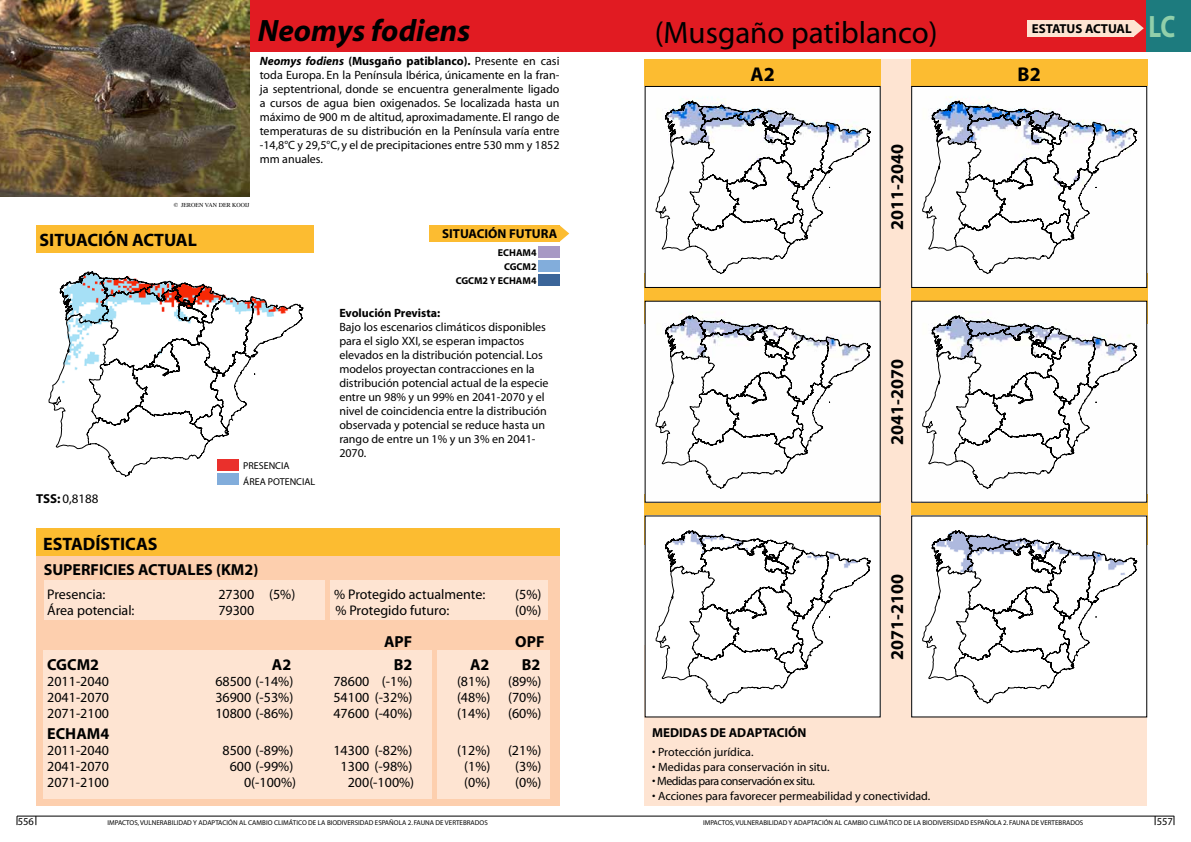
<style>
.page{position:relative;width:1191px;height:842px;background:#fff}
.page>*{position:absolute;margin:0;border:0;box-sizing:border-box;transform-origin:0 0}
.t1{font:31px "Myriad";color:#000}
.t2{font:italic 700 31px "Myriad";color:#000}
.t3{font:700 31px "Myriad";color:#91cfaa;scale:.81 1}
.t4{font:700 20px "Myriad";color:#000}
.t5{font:700 18px "Myriad";color:#000}
.t6{font:700 16px "Myriad";color:#000}
.t7{font:14px "Myriad";color:#000}
.t8{font:700 13px "Myriad";color:#000}
.t9{font:13px "Myriad";color:#000}
.t10{font:12px/14px "Myriad";color:#000;text-align:justify}
.t11{font:12px "Myriad";letter-spacing:-.04em;color:#000}
.t12{font:700 12px "Myriad";color:#000}
.t13{font:10.5px "Myriad";color:#000}
.t14{font:700 10px/13.7px "Myriad";color:#000}
.t15{font:10px/15.6px "Myriad";color:#000}
.t16{font:7px "Myriad";color:#000}
.t17{font:6px "Times";color:#000}
.s1{font-weight:700;font-style:italic}
.s2{font-weight:700}
</style>
<div class="page">
<hr style="left:17px;top:816px;width:1157px;height:1px;background:#000">
<div style="left:865px;top:60px;width:70px;height:669px;background:#fee4d2"></div>
<div style="left:644px;top:646px;width:502px;height:160px;background:#fee4d2"></div>
<div style="left:149px;top:0;width:997px;height:51px;background:#e11b22"></div>
<div style="left:1027px;top:20px;width:106px;height:17px;background:#fee4d2"></div>
<svg style="left:1133px;top:20px;width:10px;height:17px"></svg>
<div style="left:1146px;top:0;width:45px;height:51px;background:#1d7b7e"></div>
<svg style="left:644px;top:273px;width:236px;height:51px;background:#e9b440"></svg>
<svg style="left:644px;top:494px;width:236px;height:50px;background:#daac46"></svg>
<div style="left:644px;top:60px;width:236px;height:26px;background:#fcbc31"></div>
<svg style="left:911px;top:273px;width:236px;height:51px;background:#e8b340"></svg>
<svg style="left:911px;top:494px;width:236px;height:50px;background:#d9ab46"></svg>
<div style="left:911px;top:60px;width:236px;height:26px;background:#fcbc31"></div>
<img style="left:646px;top:303px;width:232px;height:198px">
<svg style="left:656px;top:315px;width:215px;height:174px"></svg>
<div style="left:646px;top:517px;width:232px;height:198px;background:#fff"></div>
<svg style="left:656px;top:530px;width:215px;height:173px"></svg>
<img style="left:646px;top:88px;width:232px;height:198px">
<div style="left:644px;top:86px;width:236px;height:202px;border:1px solid #000"></div>
<svg style="left:656px;top:101px;width:215px;height:173px"></svg>
<img style="left:913px;top:303px;width:232px;height:198px">
<svg style="left:922px;top:315px;width:216px;height:174px"></svg>
<div style="left:913px;top:517px;width:232px;height:198px;background:#fff"></div>
<svg style="left:922px;top:530px;width:216px;height:173px"></svg>
<img style="left:913px;top:88px;width:232px;height:198px">
<div style="left:911px;top:86px;width:236px;height:202px;border:1px solid #000"></div>
<svg style="left:922px;top:101px;width:216px;height:173px"></svg>
<svg style="left:60px;top:271px;width:244px;height:206px"></svg>
<svg style="left:49px;top:315px;width:40px;height:134px"></svg>
<div style="left:36px;top:225px;width:277px;height:27px;background:#fcbc31"></div>
<div style="left:429px;top:225px;width:130px;height:17px;background:#fcbc31"></div>
<div style="left:538px;top:246px;width:21px;height:12px;background:#a799c4"></div>
<div style="left:538px;top:260px;width:21px;height:12px;background:#82addb"></div>
<div style="left:538px;top:274px;width:21px;height:12px;background:#3b6599"></div>
<svg style="left:559px;top:225px;width:10px;height:17px"></svg>
<div style="left:218px;top:460px;width:21px;height:11px;background:#ea302c"></div>
<div style="left:218px;top:473px;width:21px;height:12px;background:#82addb"></div>
<img style="left:0;top:0;width:249px;height:197px">
<div style="left:36px;top:554px;width:523px;height:252px;background:#fdcfae"></div>
<div style="left:44px;top:580px;width:281px;height:40px;background:#fee4d2"></div>
<div style="left:331px;top:580px;width:217px;height:40px;background:#fee4d2"></div>
<div style="left:36px;top:528px;width:523px;height:27px;background:#fcbc31"></div>
<div style="left:437px;top:650px;width:112px;height:149px;background:#fee4d2"></div>
<div style="left:43px;top:650px;width:388px;height:149px;background:#fee4d2"></div>
<h1 class="t2" style="left:258px;top:15px;width:214px">Neomys fodiens</h1>
<p class="t10" style="left:260px;top:54px;width:301px"><span class="s1">Neomys fodiens</span> <span class="s2">(MUSGAÑO PATIBLANCO).</span> Presente en casi toda Europa. En la Península Ibérica, únicamente en la fran&shy;ja septentrional, donde se encuentra generalmente ligado a cursos de agua bien oxigenados. Se localizada hasta un máximo de 900 m de altitud, aproximadamente. El rango de temperaturas de su distribución en la Península varía entre -14,8°C y 29,5°C, y el de precipitaciones entre 530 mm y 1852 mm anuales.</p>
<p class="t17" style="left:174px;top:199px;width:77px">© JEROEN VAN DER KOOIJ</p>
<h3 class="t5" style="left:40px;top:231px;width:36px">SITUACIÓ</h3>
<h3 class="t5" style="left:116px;top:231px;width:60px">N ACTUAL</h3>
<p class="t8" style="left:442px;top:227px;width:27px">SITUACIÓ</p>
<p class="t8" style="left:497px;top:227px;width:44px">N FUTURA</p>
<p class="t14" style="left:504px;top:246px;width:34px;text-indent:-6px">ECHAM4<br>CGCM</p>
<p class="t14" style="left:531px;top:260px;width:7px">2</p>
<p class="t14" style="left:456px;top:274px;width:8px">CGCM</p>
<p class="t14" style="left:482px;top:274px;width:55px">2 Y ECHAM4</p>
<p class="t12" style="left:339px;top:307px;width:102px">EVOLUCIÓN PREVISTA:</p>
<p class="t10" style="left:339px;top:320px;width:211px;text-align:left">Bajo los escenarios climáticos disponibles para el siglo XXI, se esperan impactos elevados en la distribución potencial. Los modelos proyectan contracciones en la distribución potencial actual de la especie entre un 98% y un 99% en 2041-2070 y el nivel de coincidencia entre la distribución observada y potencial se reduce hasta un rango de entre un 1% y un 3% en 2041- 2070.</p>
<p class="t15" style="left:243px;top:458px;width:13px">presencia área</p>
<p class="t15" style="left:268px;top:474px;width:7px">potencial</p>
<p class="t9" style="left:36px;top:492px;width:64px"><span class="s2">TSS:</span> 0,8188</p>
<h3 class="t5" style="left:43px;top:534px;width:116px">ESTADÍSTICAS</h3>
<h3 class="t6" style="left:44px;top:561px;width:19px">SUPER</h3>
<h3 class="t6" style="left:91px;top:561px;width:16px">FICIE</h3>
<h3 class="t6" style="left:126px;top:561px;width:51px">S ACTUALE</h3>
<h3 class="t6" style="left:204px;top:561px;width:56px">S (KM2)</h3>
<p class="t7" style="left:47px;top:587px;width:60px">Presencia:</p>
<p class="t7" style="left:218px;top:587px;width:78px">27300 (5%)</p>
<p class="t7" style="left:334px;top:587px;width:153px">% Protegido actualmente:</p>
<p class="t7" style="left:515px;top:587px;width:28px">(5%)</p>
<p class="t7" style="left:47px;top:603px;width:89px">Área potencial:</p>
<p class="t7" style="left:218px;top:603px;width:37px">79300</p>
<p class="t7" style="left:335px;top:603px;width:115px">% Protegido futuro:</p>
<p class="t7" style="left:515px;top:603px;width:28px">(0%)</p>
<h3 class="t6" style="left:384px;top:633px;width:25px">APF</h3>
<h3 class="t6" style="left:515px;top:633px;width:29px">OPF</h3>
<h3 class="t6" style="left:47px;top:656px;width:53px">CGCM2</h3>
<h3 class="t6" style="left:272px;top:656px;width:21px">A2</h3>
<h3 class="t6" style="left:394px;top:656px;width:20px">B2</h3>
<h3 class="t6" style="left:470px;top:656px;width:21px">A2</h3>
<h3 class="t6" style="left:522px;top:656px;width:20px">B2</h3>
<p class="t7" style="left:47px;top:674px;width:63px">2011-2040</p>
<p class="t7" style="left:215px;top:674px;width:79px">68500 (-14%)</p>
<p class="t7" style="left:333px;top:674px;width:80px">78600 (-1%)</p>
<p class="t7" style="left:457px;top:674px;width:35px">(81%)</p>
<p class="t7" style="left:508px;top:674px;width:35px">(89%)</p>
<p class="t7" style="left:47px;top:690px;width:63px">2041-2070</p>
<p class="t7" style="left:215px;top:690px;width:79px">36900 (-53%)</p>
<p class="t7" style="left:333px;top:690px;width:80px">54100 (-32%)</p>
<p class="t7" style="left:457px;top:690px;width:35px">(48%)</p>
<p class="t7" style="left:508px;top:690px;width:35px">(70%)</p>
<p class="t7" style="left:47px;top:706px;width:63px">2071-2100</p>
<p class="t7" style="left:215px;top:706px;width:79px">10800 (-86%)</p>
<p class="t7" style="left:333px;top:706px;width:80px">47600 (-40%)</p>
<p class="t7" style="left:457px;top:706px;width:35px">(14%)</p>
<p class="t7" style="left:508px;top:706px;width:35px">(60%)</p>
<h3 class="t6" style="left:47px;top:725px;width:64px">ECHAM4</h3>
<p class="t7" style="left:47px;top:743px;width:63px">2011-2040</p>
<p class="t7" style="left:223px;top:743px;width:72px">8500 (-89%)</p>
<p class="t7" style="left:333px;top:743px;width:80px">14300 (-82%)</p>
<p class="t7" style="left:457px;top:743px;width:35px">(12%)</p>
<p class="t7" style="left:508px;top:743px;width:35px">(21%)</p>
<p class="t7" style="left:47px;top:759px;width:63px">2041-2070</p>
<p class="t7" style="left:230px;top:759px;width:65px">600 (-99%)</p>
<p class="t7" style="left:341px;top:759px;width:73px">1300 (-98%)</p>
<p class="t7" style="left:464px;top:759px;width:28px">(1%)</p>
<p class="t7" style="left:515px;top:759px;width:28px">(3%)</p>
<p class="t7" style="left:47px;top:775px;width:63px">2071-2100</p>
<p class="t7" style="left:244px;top:775px;width:54px">0(-100%)</p>
<p class="t7" style="left:348px;top:775px;width:68px">200(-100%)</p>
<p class="t7" style="left:464px;top:775px;width:28px">(0%)</p>
<p class="t7" style="left:515px;top:775px;width:28px">(0%)</p>
<h1 class="t1" style="left:655px;top:17px;width:284px">(Musgaño patiblanco)</h1>
<h1 class="t3" style="left:1148px;top:10px;width:35px">LC</h1>
<h2 class="t4" style="left:750px;top:64px;width:26px">A2</h2>
<h2 class="t4" style="left:1017px;top:64px;width:25px">B2</h2>
<p class="t8" style="left:1031px;top:22px;width:85px">ESTATUS ACTUAL</p>
<h3 class="t5" style="left:887px;top:230px;width:87px;rotate:-90deg">2011-2040</h3>
<h3 class="t5" style="left:887px;top:445px;width:87px;rotate:-90deg">2041-2070</h3>
<p class="t8" style="left:652px;top:726px;width:154px">MEDIDAS DE ADAPTACIÓN</p>
<h3 class="t5" style="left:887px;top:660px;width:87px;rotate:-90deg">2071-2100</h3>
<p class="t10" style="left:652px;top:746px;width:103px">• Protección jurídica.</p>
<p class="t10" style="left:652px;top:760px;width:179px">• Medidas para conservación in situ.</p>
<p class="t11" style="left:652px;top:775px;width:164px">• Medidas para conservación ex situ.</p>
<p class="t10" style="left:652px;top:789px;width:280px">• Acciones para favorecer permeabilidad y conectividad.</p>
<p class="t13" style="left:18px;top:816px;width:18px">556</p>
<p class="t16" style="left:108px;top:819px;width:382px">IMPACTOS, VULNERABILIDAD Y ADAPTACIÓN AL CAMBIO CLIMÁTICO DE LA BIODIVERSIDAD ESPAÑOLA 2. FAUNA DE VERTEBRADOS</p>
<p class="t16" style="left:703px;top:819px;width:382px">IMPACTOS, VULNERABILIDAD Y ADAPTACIÓN AL CAMBIO CLIMÁTICO DE LA BIODIVERSIDAD ESPAÑOLA 2. FAUNA DE VERTEBRADOS</p>
<p class="t13" style="left:1156px;top:816px;width:18px">557</p>
</div>
